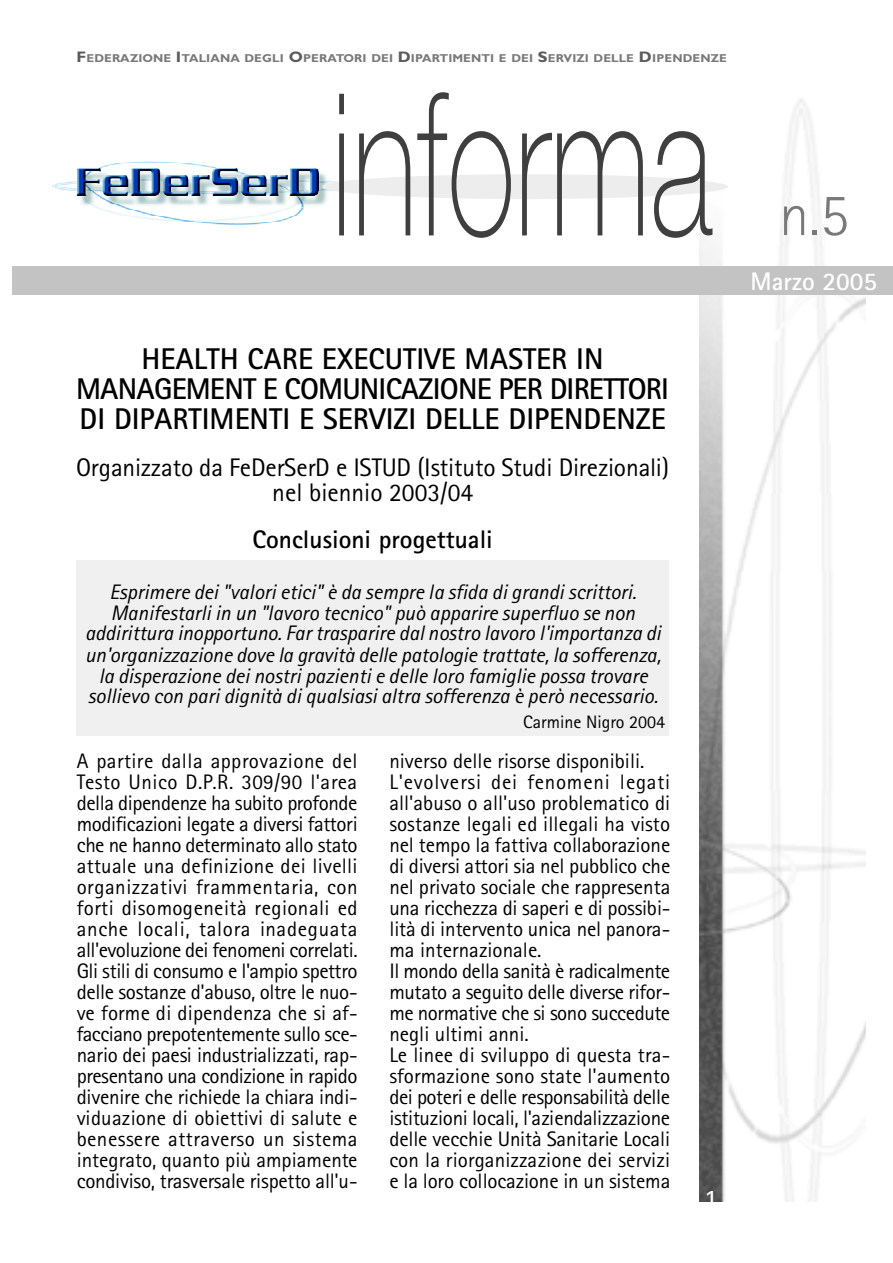
<style>
.page{position:relative;width:893px;height:1263px;background:#fff}
.page>*{position:absolute;margin:0;border:0;box-sizing:border-box;transform-origin:0 0}
.t1{font:100 198.3px "Helvetica Neue";color:#3f3f3f;scale:.63 1}
.t2{font:300 60px "Rotis Sans Serif";color:#797979}
.t3{font:700 30px/30px "Rotis Sans Serif";color:#000;text-align:center}
.t4{font:30px "Rotis Sans Serif";color:#fff}
.t5{font:25.5px/25.5px "Rotis Sans Serif";color:#000;text-align:center}
.t6{font:700 25.5px "Rotis Sans Serif";color:#000}
.t7{font:700 25.5px "Rotis Sans Serif";color:#fff}
.t8{font:21px/21px "Rotis Sans Serif";color:#000;text-align:justify}
.t9{font:italic 21px/21px "Rotis Sans Serif";color:#000;text-align:center}
.t10{font:18px "Rotis Sans Serif";color:#000}
.t11{font:700 11.4px "Gill Sans";color:#797979;scale:1.06 1}
.s1{font-size:15.3px;color:#5b5b5b}
</style>
<div class="page">
<div style="left:77px;top:560px;width:592px;height:176px;background:#f0f0f0"></div>
<img style="left:699px;top:99px;width:166px;height:1102px">
<img style="left:52px;top:161px;width:275px;height:64px">
<svg style="left:322px;top:174px;width:406px;height:25px"></svg>
<div style="left:12px;top:266px;width:880px;height:28px;background:#c3c3c3"></div>
<p class="t11" style="left:76px;top:54px;width:615px"><span class="s1">F</span>EDERAZIONE <span class="s1">I</span>TALIANA DEGLI <span class="s1">O</span>PERATORI DEI <span class="s1">D</span>IPARTIMENTI E DEI <span class="s1">S</span>ERVIZI DELLE <span class="s1">D</span>IPENDENZE</p>
<h1 class="t1" style="left:331px;top:94px;width:607px">informa</h1>
<h3 class="t3" style="left:76px;top:347px;width:594px">HEALTH CARE EXECUTIVE MASTER IN<br>MANAGEMENT E COMUNICAZIONE PER DIRETTORI<br>DI DIPARTIMENTI E SERVIZI DELLE DIPENDENZE</h3>
<p class="t5" style="left:76px;top:457px;width:594px">Organizzato da FeDerSerD e ISTUD (Istituto Studi Direzionali) nel biennio 2003/04</p>
<p class="t6" style="left:252px;top:530px;width:242px">Conclusioni progettuali</p>
<p class="t9" style="left:85px;top:583px;width:577px">Esprimere dei "valori etici" è da sempre la sfida di grandi scrittori.<br>Manifestarli in un "lavoro tecnico" può apparire superfluo se non addirittura inopportuno. Far trasparire dal nostro lavoro l'importanza di un'organizzazione dove la gravità delle patologie trattate, la sofferenza, la disperazione dei nostri pazienti e delle loro famiglie possa trovare sollievo con pari dignità di qualsiasi altra sofferenza è però necessario.</p>
<p class="t10" style="left:523px;top:715px;width:144px">Carmine Nigro 2004</p>
<p class="t8" style="left:77px;top:753px;width:282px">A partire dalla approvazione del Testo Unico D.P.R. 309/90 l'area della dipendenze ha subito profonde modificazioni legate a diversi fattori che ne hanno determinato allo stato attuale una definizione dei livelli organizzativi frammentaria, con forti disomogeneità regionali ed anche locali, talora inadeguata all'evoluzione dei fenomeni correlati.<br>Gli stili di consumo e l'ampio spettro delle sostanze d'abuso, oltre le nuo&shy;ve forme di dipendenza che si af&shy;facciano prepotentemente sullo sce&shy;nario dei paesi industrializzati, rap&shy;presentano una condizione in rapido divenire che richiede la chiara indi&shy;viduazione di obiettivi di salute e benessere attraverso un sistema integrato, quanto più ampiamente condiviso, trasversale rispetto all'u-</p>
<p class="t8" style="left:389px;top:753px;width:282px;text-align:left">niverso delle risorse disponibili.<br>L'evolversi dei fenomeni legati all'abuso o all'uso problematico di sostanze legali ed illegali ha visto nel tempo la fattiva collaborazione di diversi attori sia nel pubblico che nel privato sociale che rappresenta una ricchezza di saperi e di possibi&shy;lità di intervento unica nel panora&shy;ma internazionale.<br>Il mondo della sanità è radicalmente mutato a seguito delle diverse rifor&shy;me normative che si sono succedute negli ultimi anni.<br>Le linee di sviluppo di questa tra&shy;sformazione sono state l'aumento dei poteri e delle responsabilità delle istituzioni locali, l'aziendalizzazione delle vecchie Unità Sanitarie Locali con la riorganizzazione dei servizi e la loro collocazione in un sistema</p>
<h3 class="t4" style="left:703px;top:1189px;width:17px">1</h3>
<h2 class="t2" style="left:779px;top:194px;width:71px">n.5</h2>
<p class="t7" style="left:750px;top:273px;width:128px">Marzo 2005</p>
</div>
